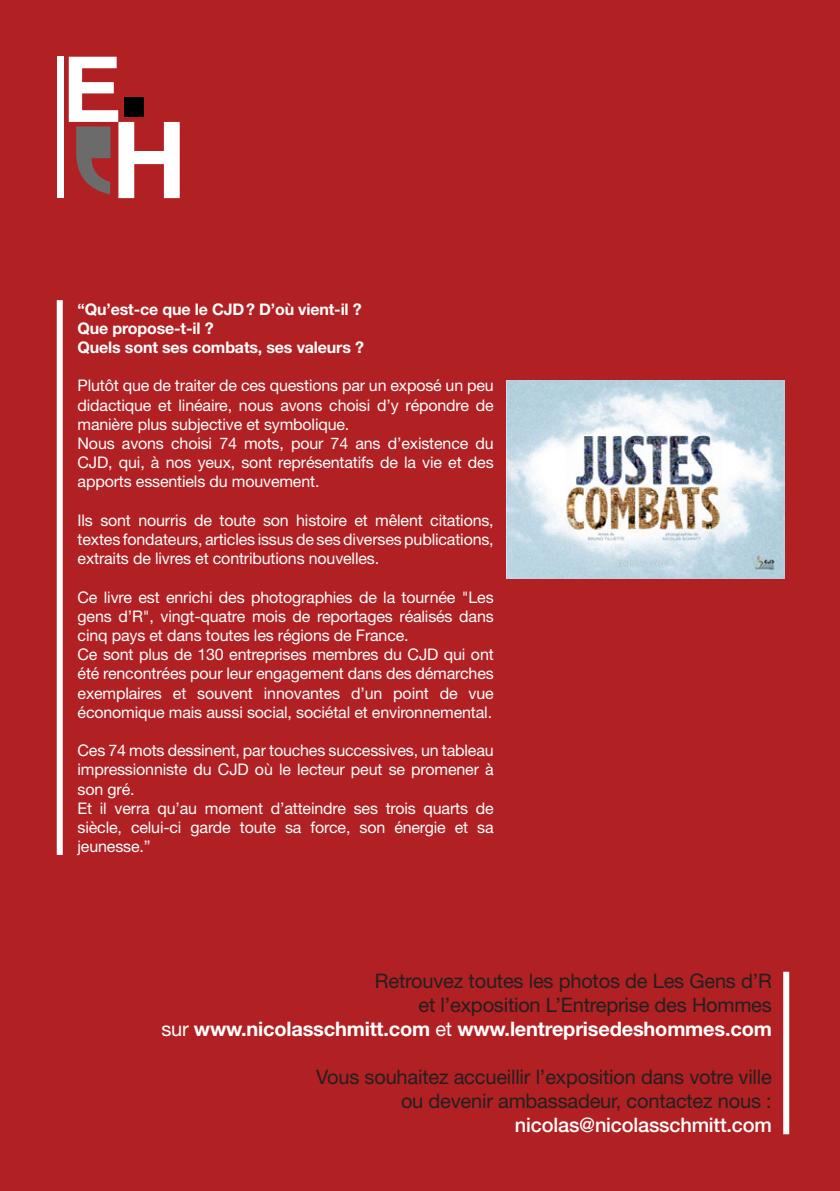
<style>
.page{position:relative;width:840px;height:1191px;background:#fff}
.page>*{position:absolute;margin:0;border:0;box-sizing:border-box;transform-origin:0 0}
.t1{font:20px "Helvetica Neue";letter-spacing:-.01em;color:#231f20}
.t2{font:700 20px "Helvetica Neue";letter-spacing:-.01em;color:#fff}
.t3{font:500 20px "Helvetica Neue";letter-spacing:-.01em;color:#fff}
.t4{font:16px/19.2px "Helvetica Neue";letter-spacing:-.01em;color:#fff;text-align:justify}
.t5{font:700 16px "Helvetica Neue";letter-spacing:-.01em;color:#fff}
.s1{font-weight:400}
</style>
<div class="page">
<div style="left:0;top:0;width:839px;height:1191px;background:#b12023"></div>
<div style="left:57px;top:300px;width:6px;height:555px;background:#fff"></div>
<svg style="left:783px;top:971px;width:5px;height:163px"></svg>
<svg style="left:69px;top:57px;width:111px;height:141px"></svg>
<div style="left:57px;top:57px;width:6px;height:141px;background:#fff"></div>
<img style="left:506px;top:381px;width:278px;height:197px">
<p class="t5" style="left:77px;top:299px;width:285px">“Qu’est-ce que le CJD? D’où vient-il ?</p>
<p class="t5" style="left:77px;top:318px;width:137px">Que propose-t-il ?</p>
<p class="t5" style="left:77px;top:337px;width:288px">Quels sont ses combats, ses valeurs ?</p>
<p class="t4" style="left:77px;top:376px;width:417px">Plutôt que de traiter de ces questions par un exposé un peu didactique et linéaire, nous avons choisi d’y répondre de manière plus subjective et symbolique.</p>
<p class="t4" style="left:77px;top:433px;width:417px">Nous avons choisi 74 mots, pour 74 ans d’existence du CJD, qui, à nos yeux, sont représentatifs de la vie et des apports essentiels du mouvement.</p>
<p class="t4" style="left:77px;top:510px;width:417px">Ils sont nourris de toute son histoire et mêlent citations, textes fondateurs, articles issus de ses diverses publications, extraits de livres et contributions nouvelles.</p>
<p class="t4" style="left:77px;top:587px;width:417px">Ce livre est enrichi des photographies de la tournée "Les gens d’R", vingt-quatre mois de reportages réalisés dans cinq pays et dans toutes les régions de France.</p>
<p class="t4" style="left:77px;top:644px;width:417px">Ce sont plus de 130 entreprises membres du CJD qui ont été rencontrées pour leur engagement dans des démarches exemplaires et souvent innovantes d’un point de vue économique mais aussi social, sociétal et environnemental.</p>
<p class="t4" style="left:77px;top:740px;width:417px">Ces 74 mots dessinent, par touches successives, un tableau impressionniste du CJD où le lecteur peut se promener à son gré.</p>
<p class="t4" style="left:77px;top:798px;width:417px">Et il verra qu’au moment d’atteindre ses trois quarts de siècle, celui-ci garde toute sa force, son énergie et sa jeunesse.”</p>
<p class="t1" style="left:375px;top:969px;width:398px">Retrouvez toutes les photos de Les Gens d’R</p>
<p class="t1" style="left:418px;top:993px;width:354px">et l’exposition L’Entreprise des Hommes</p>
<p class="t2" style="left:161px;top:1017px;width:611px"><span class="s1">sur</span> www.nicolasschmitt.com <span class="s1">et</span> www.lentreprisedeshommes.com</p>
<p class="t1" style="left:316px;top:1065px;width:457px">Vous souhaitez accueillir l’exposition dans votre ville</p>
<p class="t1" style="left:401px;top:1089px;width:372px">ou devenir ambassadeur, contactez nous :</p>
<p class="t3" style="left:514px;top:1113px;width:258px">nicolas@nicolasschmitt.com</p>
</div>
